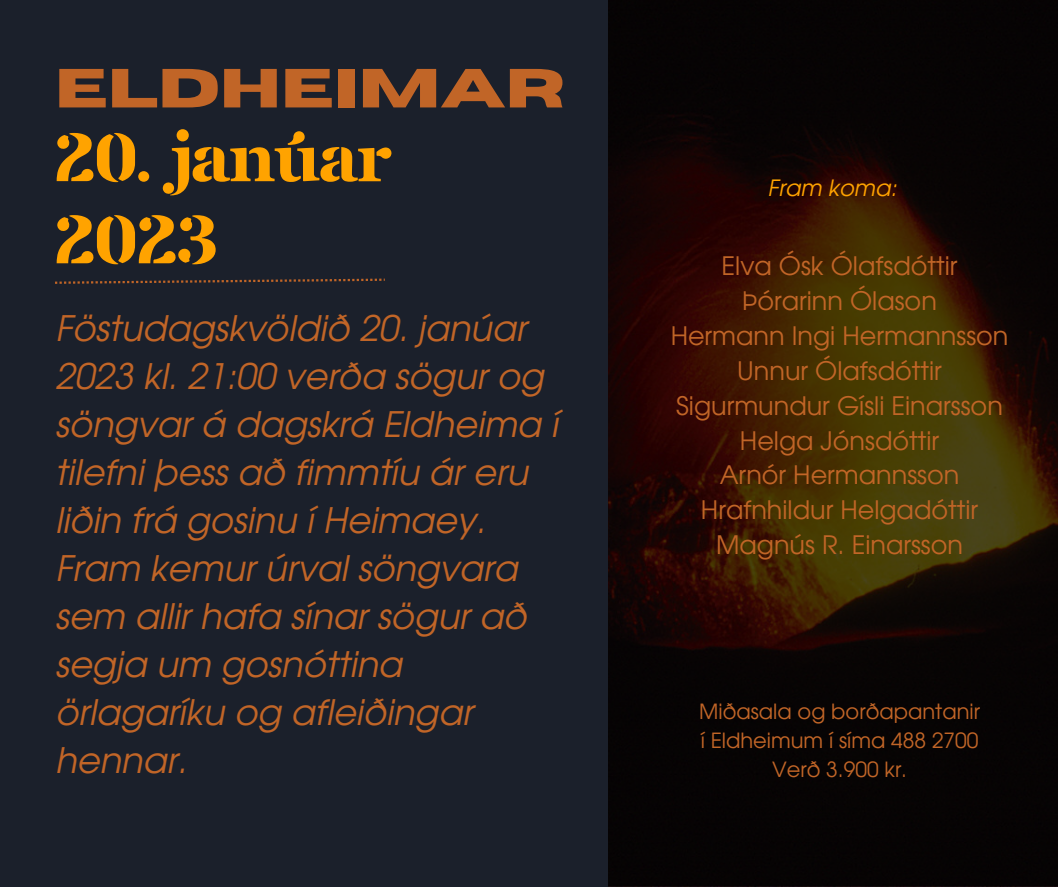
<style>
.page{position:relative;width:1058px;height:887px;background:#fff}
.page>*{position:absolute;margin:0;border:0;box-sizing:border-box;transform-origin:0 0}
.t1{font:69.15px/82.1px "Saint George Lowercase Stencil";color:#ffa300}
.t2{font:700 54.9px "Horizon";color:#c16527}
.t3{font:italic 35.25px/47.8px "Evolventa";color:#c16527}
.t4{font:25.5px/34.8px "Evolventa";color:#c16527;text-align:center}
.t5{font:italic 22.5px "Evolventa";color:#ffa300}
.t6{font:21px/29.2px "Evolventa";color:#c16527;text-align:center}
</style>
<div class="page">
<div style="left:0;top:0;width:1058px;height:886px;background:#1b202b"></div>
<svg style="left:55px;top:278px;width:330px;height:6px"></svg>
<svg style="left:608px;top:0;width:449px;height:885px;background:#1c0f03"></svg>
<h2 class="t2" style="left:55px;top:61px;width:511px">ELDHEIMAR</h2>
<h1 class="t1" style="left:55px;top:120px;width:338px">20. janúar<br>2023</h1>
<p class="t3" style="left:55px;top:307px;width:504px">Föstudagskvöldið 20. janúar<br>2023 kl. 21:00 verða sögur og söngvar á dagskrá Eldheima í tilefni þess að fimmtíu ár eru liðin frá gosinu í Heimaey.<br>Fram kemur úrval söngvara sem allir hafa sínar sögur að segja um gosnóttina örlagaríku og afleiðingar hennar.</p>
<p class="t5" style="left:767px;top:178px;width:130px">Fram koma:</p>
<p class="t4" style="left:670px;top:250px;width:339px">Elva Ósk Ólafsdóttir<br>Þórarinn Ólason<br>Hermann Ingi Hermannsson<br>Unnur Ólafsdóttir<br>Sigurmundur Gísli Einarsson<br>Helga Jónsdóttir<br>Arnór Hermannsson<br>Hrafnhildur Helgadóttir<br>Magnús R. Einarsson</p>
<p class="t6" style="left:699px;top:697px;width:282px">Miðasala og borðapantanir í Eldheimum í síma 488 2700<br>Verð 3.900 kr.</p>
</div>
